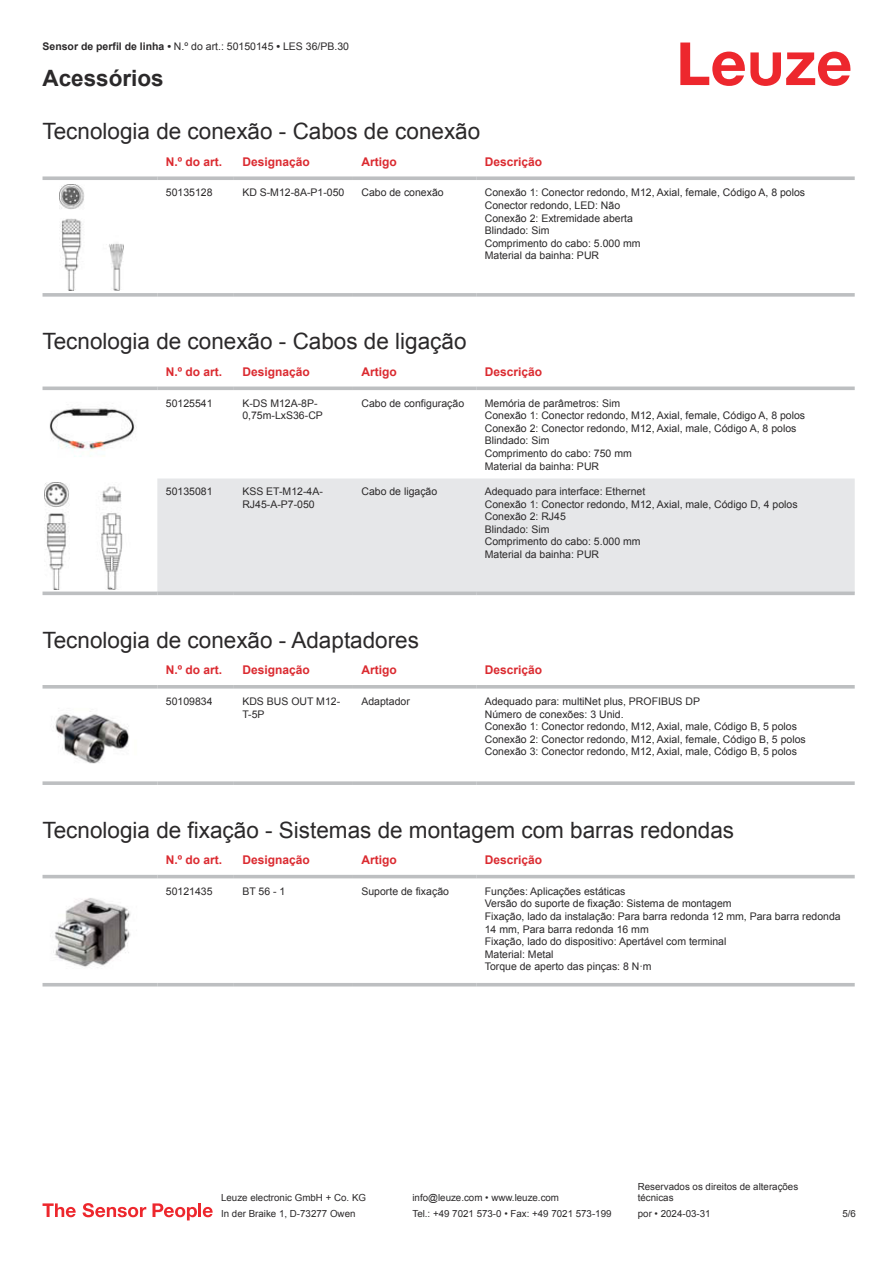
<style>
.page{position:relative;width:893px;height:1263px;background:#fff}
.page>*{position:absolute;margin:0;border:0;box-sizing:border-box;transform-origin:0 0}
.t1{font:22.5px "Arial";color:#2b292a}
.t2{font:700 22.5px "Arial";color:#2b292a}
.t3{font:700 12px "Arial";color:#db2a30}
.t4{font:10.5px/12.6px "Arial";color:#2b292a}
.t5{font:9.75px/11.7px "Arial";color:#2b292a}
.s1{font-weight:700}
</style>
<div class="page">
<svg style="left:680px;top:43px;width:170px;height:43px"></svg>
<svg style="left:43px;top:176px;width:114px;height:4px"></svg>
<svg style="left:157px;top:176px;width:77px;height:4px"></svg>
<svg style="left:234px;top:176px;width:119px;height:4px"></svg>
<svg style="left:353px;top:176px;width:123px;height:4px"></svg>
<svg style="left:476px;top:176px;width:379px;height:4px;background:#c4c6c8"></svg>
<svg style="left:43px;top:293px;width:114px;height:4px"></svg>
<svg style="left:157px;top:293px;width:77px;height:4px"></svg>
<svg style="left:234px;top:293px;width:119px;height:4px"></svg>
<svg style="left:353px;top:293px;width:123px;height:4px"></svg>
<svg style="left:476px;top:293px;width:379px;height:4px;background:#c3c5c7"></svg>
<img style="left:59px;top:184px;width:65px;height:107px">
<div style="left:157px;top:478px;width:698px;height:113px;background:#e6e7e9"></div>
<svg style="left:43px;top:386px;width:114px;height:4px"></svg>
<svg style="left:157px;top:386px;width:77px;height:4px"></svg>
<svg style="left:234px;top:386px;width:119px;height:4px"></svg>
<svg style="left:353px;top:386px;width:123px;height:4px"></svg>
<svg style="left:476px;top:386px;width:379px;height:4px;background:#c5c7c9"></svg>
<svg style="left:43px;top:591px;width:114px;height:4px"></svg>
<svg style="left:157px;top:591px;width:77px;height:4px"></svg>
<svg style="left:234px;top:591px;width:119px;height:4px"></svg>
<svg style="left:353px;top:591px;width:123px;height:4px"></svg>
<svg style="left:476px;top:591px;width:379px;height:4px;background:#c2c4c6"></svg>
<img style="left:49px;top:408px;width:88px;height:49px">
<img style="left:45px;top:483px;width:78px;height:106px">
<svg style="left:43px;top:685px;width:114px;height:4px"></svg>
<svg style="left:157px;top:685px;width:77px;height:4px"></svg>
<svg style="left:234px;top:685px;width:119px;height:4px"></svg>
<svg style="left:353px;top:685px;width:123px;height:4px"></svg>
<svg style="left:476px;top:685px;width:379px;height:4px;background:#c3c5c7"></svg>
<svg style="left:43px;top:781px;width:114px;height:4px"></svg>
<svg style="left:157px;top:781px;width:77px;height:4px"></svg>
<svg style="left:234px;top:781px;width:119px;height:4px"></svg>
<svg style="left:353px;top:781px;width:123px;height:4px"></svg>
<svg style="left:476px;top:781px;width:379px;height:4px;background:#c3c5c7"></svg>
<img style="left:55px;top:711px;width:74px;height:53px">
<svg style="left:43px;top:874px;width:812px;height:113px"></svg>
<hr style="left:43px;top:875px;width:114px;height:3px;background:#bdbfc1">
<hr style="left:157px;top:875px;width:77px;height:3px;background:#bdbfc1">
<hr style="left:234px;top:875px;width:119px;height:3px;background:#bdbfc1">
<hr style="left:353px;top:875px;width:123px;height:3px;background:#bdbfc1">
<hr style="left:476px;top:875px;width:379px;height:3px;background:#bdbfc1">
<hr style="left:43px;top:983px;width:114px;height:3px;background:#bdbfc1">
<hr style="left:157px;top:983px;width:77px;height:3px;background:#bdbfc1">
<hr style="left:234px;top:983px;width:119px;height:3px;background:#bdbfc1">
<hr style="left:353px;top:983px;width:123px;height:3px;background:#bdbfc1">
<hr style="left:476px;top:983px;width:379px;height:3px;background:#bdbfc1">
<img style="left:43px;top:883px;width:97px;height:97px">
<svg style="left:43px;top:1203px;width:33px;height:14px"></svg>
<svg style="left:83px;top:1203px;width:63px;height:14px"></svg>
<svg style="left:153px;top:1203px;width:44px;height:17px"></svg>
<hr style="left:198px;top:1203px;width:3px;height:14px;background:#ed272d">
<svg style="left:203px;top:1207px;width:10px;height:10px"></svg>
<p class="t4" style="left:43px;top:41px;width:308px"><span class="s1">Sensor de perfil de linha •</span> N.º do art.: 50150145 <span class="s1">•</span> LES 36/PB.30</p>
<h1 class="t2" style="left:43px;top:70px;width:123px">Acessórios</h1>
<h1 class="t1" style="left:43px;top:123px;width:439px">Tecnologia de conexão - Cabos de conexão</h1>
<p class="t3" style="left:166px;top:157px;width:58px">N.º do art.</p>
<p class="t3" style="left:242px;top:157px;width:69px">Designação</p>
<p class="t3" style="left:361px;top:157px;width:37px">Artigo</p>
<p class="t3" style="left:485px;top:157px;width:59px">Descrição</p>
<p class="t4" style="left:166px;top:187px;width:48px">50135128</p>
<p class="t4" style="left:242px;top:187px;width:104px">KD S-M12-8A-P1- 050</p>
<p class="t4" style="left:361px;top:187px;width:84px">Cabo de conexão</p>
<p class="t4" style="left:485px;top:187px;width:322px">Conexão 1: Conector redondo, M12, Axial, female, Código A, 8 polos<br>Conector redondo, LED: Não<br>Conexão 2: Extremidade aberta<br>Blindado: Sim<br>Comprimento do cabo: 5.000 mm<br>Material da bainha: PUR</p>
<h1 class="t1" style="left:43px;top:333px;width:425px">Tecnologia de conexão - Cabos de ligação</h1>
<p class="t3" style="left:166px;top:367px;width:58px">N.º do art.</p>
<p class="t3" style="left:242px;top:367px;width:69px">Designação</p>
<p class="t3" style="left:361px;top:367px;width:37px">Artigo</p>
<p class="t3" style="left:485px;top:367px;width:59px">Descrição</p>
<p class="t4" style="left:166px;top:397px;width:48px">50125541</p>
<p class="t4" style="left:242px;top:397px;width:82px">K-DS M12A-8P-<br>0,75m-LxS36-CP</p>
<p class="t4" style="left:361px;top:397px;width:104px">Cabo de configuração</p>
<p class="t4" style="left:485px;top:397px;width:322px">Memória de parâmetros: Sim<br>Conexão 1: Conector redondo, M12, Axial, female, Código A, 8 polos Conexão 2: Conector redondo, M12, Axial, male, Código A, 8 polos Blindado: Sim<br>Comprimento do cabo: 750 mm<br>Material da bainha: PUR</p>
<p class="t4" style="left:166px;top:486px;width:48px">50135081</p>
<p class="t4" style="left:242px;top:486px;width:82px">KSS ET-M12-4A-<br>RJ45-A-P7-050</p>
<p class="t4" style="left:361px;top:486px;width:77px">Cabo de ligação</p>
<p class="t4" style="left:485px;top:486px;width:314px">Adequado para interface: Ethernet<br>Conexão 1: Conector redondo, M12, Axial, male, Código D, 4 polos<br>Conexão 2: RJ45<br>Blindado: Sim<br>Comprimento do cabo: 5.000 mm<br>Material da bainha: PUR</p>
<h1 class="t1" style="left:43px;top:632px;width:378px">Tecnologia de conexão - Adaptadores</h1>
<p class="t3" style="left:166px;top:665px;width:58px">N.º do art.</p>
<p class="t3" style="left:242px;top:665px;width:69px">Designação</p>
<p class="t3" style="left:361px;top:665px;width:37px">Artigo</p>
<p class="t3" style="left:485px;top:665px;width:59px">Descrição</p>
<p class="t4" style="left:166px;top:696px;width:48px">50109834</p>
<p class="t4" style="left:242px;top:696px;width:99px">KDS BUS OUT M12-<br>T-5P</p>
<p class="t4" style="left:361px;top:696px;width:50px">Adaptador</p>
<p class="t4" style="left:485px;top:696px;width:323px">Adequado para: multiNet plus, PROFIBUS DP<br>Número de conexões: 3 Unid.<br>Conexão 1: Conector redondo, M12, Axial, male, Código B, 5 polos Conexão 2: Conector redondo, M12, Axial, female, Código B, 5 polos Conexão 3: Conector redondo, M12, Axial, male, Código B, 5 polos</p>
<h1 class="t1" style="left:43px;top:821px;width:693px">Tecnologia de fixação - Sistemas de montagem com barras redondas</h1>
<p class="t3" style="left:166px;top:855px;width:58px">N.º do art.</p>
<p class="t3" style="left:242px;top:855px;width:69px">Designação</p>
<p class="t3" style="left:361px;top:855px;width:37px">Artigo</p>
<p class="t3" style="left:485px;top:855px;width:59px">Descrição</p>
<p class="t4" style="left:166px;top:886px;width:48px">50121435</p>
<p class="t4" style="left:242px;top:886px;width:44px">BT 56 - 1</p>
<p class="t4" style="left:361px;top:886px;width:89px">Suporte de fixação</p>
<p class="t4" style="left:485px;top:886px;width:358px">Funções: Aplicações estáticas<br>Versão do suporte de fixação: Sistema de montagem<br>Fixação, lado da instalação: Para barra redonda 12 mm, Para barra redonda 14 mm, Para barra redonda 16 mm<br>Fixação, lado do dispositivo: Apertável com terminal<br>Material: Metal<br>Torque de aperto das pinças: 8 N·m</p>
<p class="t5" style="left:221px;top:1193px;width:146px">Leuze electronic GmbH + Co. KG</p>
<p class="t5" style="left:412px;top:1193px;width:148px">info@leuze.com • www.leuze.com</p>
<p class="t5" style="left:638px;top:1181px;width:162px">Reservados os direitos de alterações técnicas</p>
<p class="t5" style="left:221px;top:1209px;width:136px">In der Braike 1, D-73277 Owen</p>
<p class="t5" style="left:412px;top:1209px;width:201px">Tel.: +49 7021 573-0 • Fax: +49 7021 573-199</p>
<p class="t5" style="left:638px;top:1209px;width:74px">por • 2024-03-31</p>
<p class="t5" style="left:842px;top:1209px;width:15px">5 /6</p>
</div>
